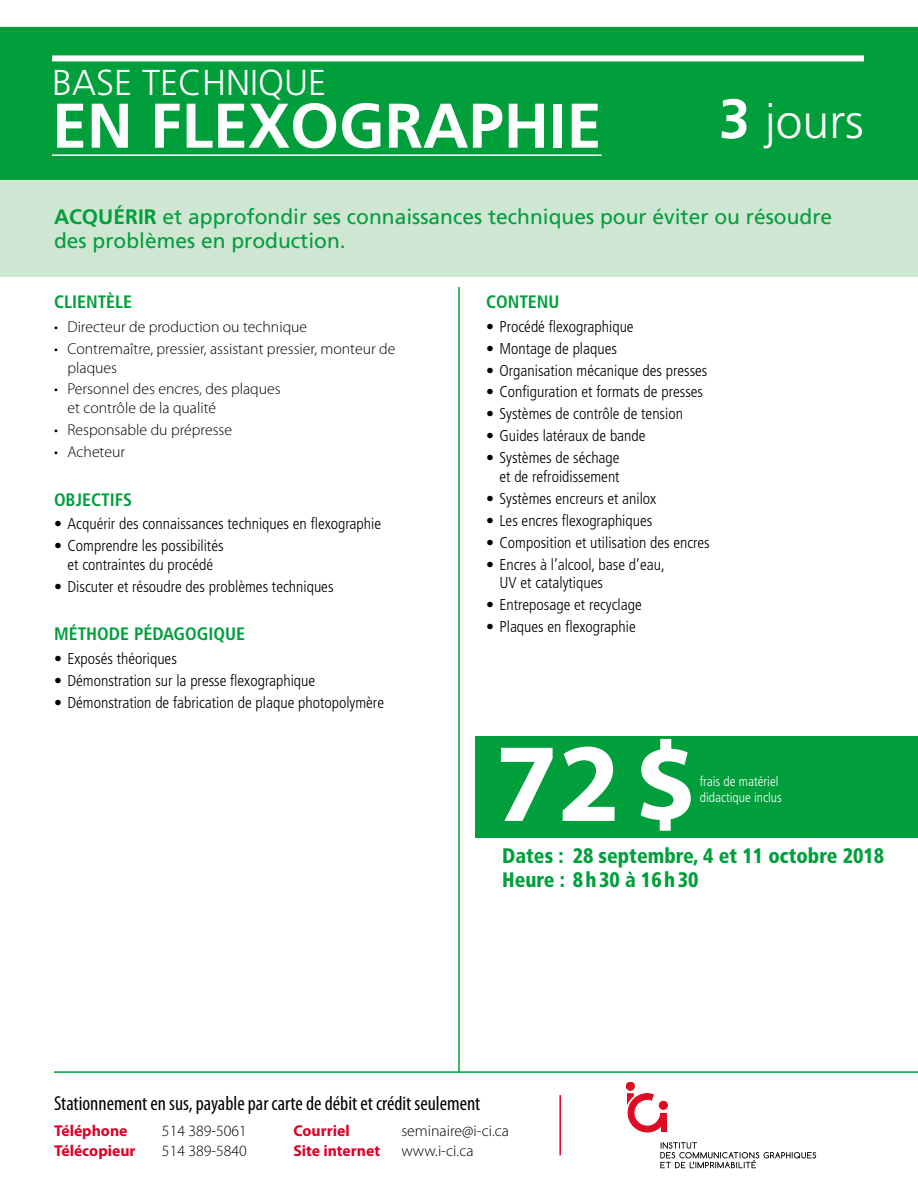
<style>
.page{position:relative;width:918px;height:1188px;background:#fff}
.page>*{position:absolute;margin:0;border:0;box-sizing:border-box;transform-origin:0 0}
.t1{font:700 112.5px "Myriad Pro";color:#fff}
.t2{font:700 63px "Frutiger";color:#fff}
.t3{font:300 48px "Frutiger";color:#fff}
.t4{font:300 36px "Frutiger";color:#fff}
.t5{font:21px/24px "Frutiger";color:#009f3c}
.t6{font:900 condensed 21px/24px "Frutiger";color:#009f3c;scale:.95 1}
.t7{font:condensed 20.25px "Myriad Pro";color:#000}
.t8{font:700 condensed 18px "Frutiger";color:#009f3c}
.t9{font:300 condensed 15.75px/18.9px "Frutiger";color:#000;text-align:center}
.t10{font:300 15.75px/18.9px "Myriad Pro";color:#000}
.t11{font:700 15.75px "Myriad Pro";color:#df0028}
.t12{font:300 condensed 13.5px/16.2px "Frutiger";color:#fff}
.s1{font-weight:700;font-size:55.5px}
.s2{font-weight:700}
</style>
<div class="page">
<div style="left:0;top:175px;width:918px;height:101px;background:#cfe6d2"></div>
<hr style="left:54px;top:1071px;width:864px;height:2px;background:#009f3c">
<hr style="left:559px;top:1095px;width:2px;height:60px;background:#df0028">
<div style="left:659px;top:1101px;width:8px;height:8px;border:1px solid #df0a23;border-radius:50%"></div>
<div style="left:626px;top:1082px;width:8px;height:8px;background:#df0a23;border-radius:50%"></div>
<div style="left:626px;top:1082px;width:8px;height:8px;border:1px solid #df0a23;border-radius:50%"></div>
<svg style="left:627px;top:1094px;width:39px;height:38px"></svg>
<div style="left:661px;top:1113px;width:6px;height:19px;background:#df0a23"></div>
<svg style="left:660px;top:1142px;width:156px;height:26px"></svg>
<hr style="left:458px;top:287px;width:2px;height:785px;background:#009f3c">
<div style="left:0;top:27px;width:918px;height:153px;background:#009f3c"></div>
<div style="left:52px;top:55px;width:812px;height:6px;background:#fff"></div>
<hr style="left:52px;top:154px;width:550px;height:2px;background:#fff">
<div style="left:475px;top:737px;width:443px;height:101px;background:#009f3c"></div>
<h3 class="t4" style="left:52px;top:62px;width:276px">BASE TECHNIQUE</h3>
<h2 class="t2" style="left:52px;top:89px;width:551px">EN FLEXOGRAPHIE</h2>
<h3 class="t3" style="left:719px;top:94px;width:146px"><span class="s1">3</span> jours</h3>
<h3 class="t5" style="left:54px;top:205px;width:780px"><span class="s2">ACQUÉRIR</span> et approfondir ses connaissances techniques pour éviter ou résoudre des problèmes en production.</h3>
<p class="t8" style="left:54px;top:291px;width:80px">CLIENTÈLE</p>
<p class="t10" style="left:54px;top:317px;width:255px">• Directeur de production ou technique</p>
<p class="t10" style="left:67px;top:339px;width:329px;text-indent:-13px">• Contremaître, pressier, assistant pressier, monteur de plaques</p>
<p class="t10" style="left:67px;top:380px;width:215px;text-indent:-13px">• Personnel des encres, des plaques et contrôle de la qualité</p>
<p class="t10" style="left:54px;top:421px;width:180px">• Responsable du prépresse</p>
<p class="t10" style="left:54px;top:443px;width:73px">• Acheteur</p>
<p class="t8" style="left:54px;top:489px;width:80px">OBJECTIFS</p>
<p class="t9" style="left:54px;top:515px;width:329px">• Acquérir des connaissances techniques en flexographie</p>
<p class="t9" style="left:54px;top:536px;width:171px">• Comprendre les possibilités et contraintes du procédé</p>
<p class="t9" style="left:54px;top:577px;width:281px">• Discuter et résoudre des problèmes techniques</p>
<p class="t8" style="left:54px;top:624px;width:193px">MÉTHODE PÉDAGOGIQUE</p>
<p class="t9" style="left:54px;top:649px;width:124px">• Exposés théoriques</p>
<p class="t9" style="left:54px;top:671px;width:263px">• Démonstration sur la presse flexographique</p>
<p class="t9" style="left:54px;top:693px;width:332px">• Démonstration de fabrication de plaque photopolymère</p>
<p class="t8" style="left:486px;top:291px;width:75px">CONTENU</p>
<p class="t9" style="left:486px;top:317px;width:149px">• Procédé flexographique</p>
<p class="t9" style="left:486px;top:339px;width:133px">• Montage de plaques</p>
<p class="t9" style="left:486px;top:361px;width:223px">• Organisation mécanique des presses</p>
<p class="t9" style="left:486px;top:383px;width:219px">• Configuration et formats de presses</p>
<p class="t9" style="left:486px;top:405px;width:199px">• Systèmes de contrôle de tension</p>
<p class="t9" style="left:486px;top:427px;width:161px">• Guides latéraux de bande</p>
<p class="t9" style="left:486px;top:448px;width:135px;text-align:right">• Systèmes de séchage et de refroidissement</p>
<p class="t9" style="left:486px;top:489px;width:172px">• Systèmes encreurs et anilox</p>
<p class="t9" style="left:486px;top:511px;width:168px">• Les encres flexographiques</p>
<p class="t9" style="left:486px;top:533px;width:225px">• Composition et utilisation des encres</p>
<p class="t9" style="left:499px;top:555px;width:167px;text-align:left;text-indent:-13px">• Encres à l’alcool, base d’eau,<br>UV et catalytiques</p>
<p class="t9" style="left:486px;top:596px;width:157px">• Entreposage et recyclage</p>
<p class="t9" style="left:486px;top:618px;width:151px">• Plaques en flexographie</p>
<h1 class="t1" style="left:495px;top:720px;width:203px">72$</h1>
<p class="t12" style="left:700px;top:774px;width:83px">frais de matériel didactique inclus</p>
<h3 class="t6" style="left:502px;top:844px;width:404px">Dates : 28 septembre, 4 et 11 octobre 2018<br>Heure : 8h30 à 16h30</h3>
<p class="t7" style="left:54px;top:1093px;width:428px">Stationnement en sus, payable par carte de débit et crédit seulement</p>
<p class="t11" style="left:54px;top:1122px;width:75px">Téléphone</p>
<p class="t10" style="left:162px;top:1121px;width:87px">514 389-5061</p>
<p class="t11" style="left:54px;top:1142px;width:83px">Télécopieur</p>
<p class="t10" style="left:162px;top:1142px;width:87px">514 389-5840</p>
<p class="t11" style="left:293px;top:1122px;width:58px">Courriel</p>
<p class="t10" style="left:401px;top:1121px;width:109px">seminaire@i-ci.ca</p>
<p class="t11" style="left:293px;top:1142px;width:88px">Site internet</p>
<p class="t10" style="left:401px;top:1142px;width:74px">www.i-ci.ca</p>
</div>
